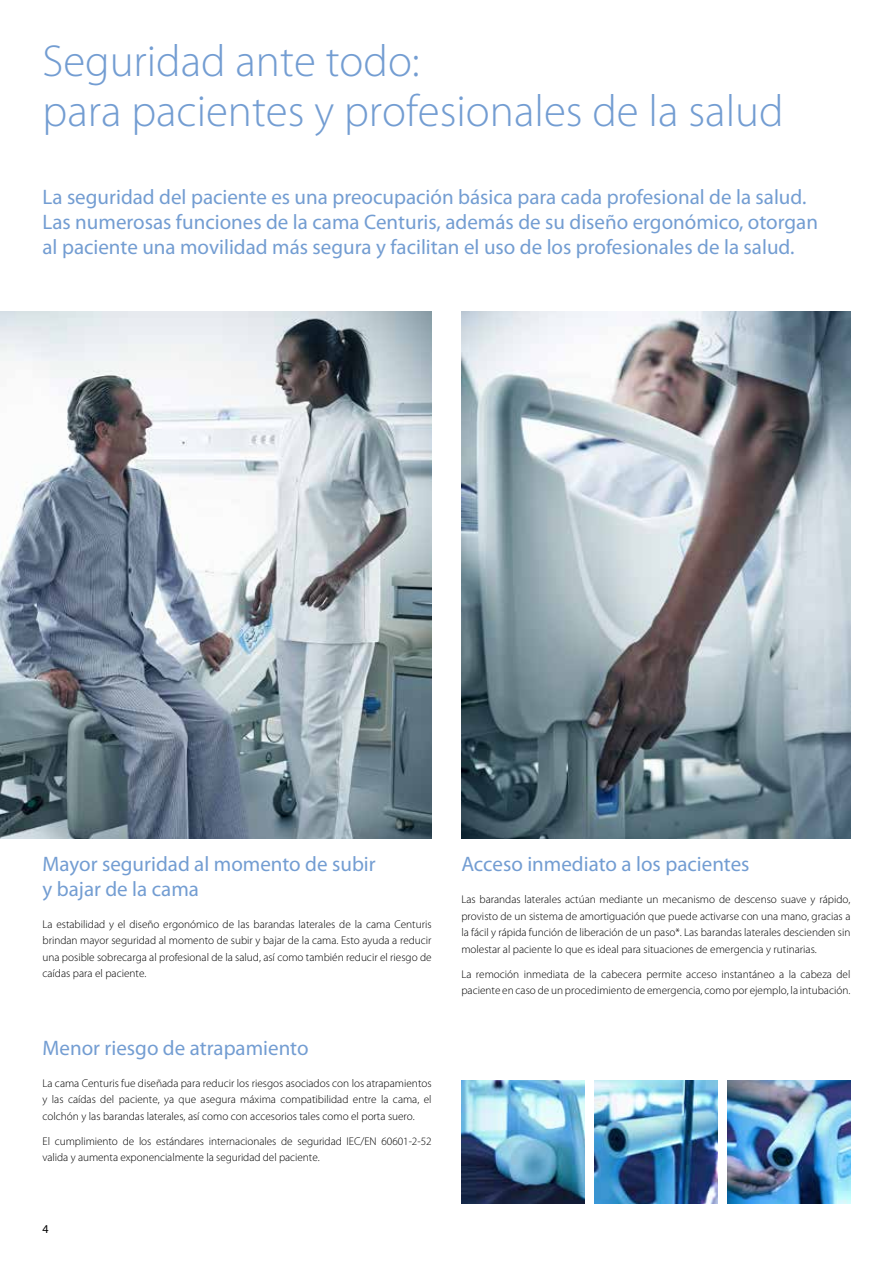
<style>
.page{position:relative;width:893px;height:1263px;background:#fff}
.page>*{position:absolute;margin:0;border:0;box-sizing:border-box;transform-origin:0 0}
.t1{font:300 45px/49.5px "Myriad Pro";color:#739dd2}
.t2{font:21px/25.2px "Myriad Pro";color:#739dd2}
.t3{font:12px "Myriad Pro";color:#000}
.t4{font:300 11.25px/16.5px "Myriad Pro";color:#000;text-align:justify}
</style>
<div class="page">
<img style="left:727px;top:1080px;width:123px;height:123px">
<img style="left:594px;top:1080px;width:124px;height:123px">
<img style="left:461px;top:1080px;width:124px;height:123px">
<img style="left:0;top:311px;width:432px;height:527px">
<img style="left:461px;top:311px;width:389px;height:527px">
<h1 class="t1" style="left:43px;top:37px;width:743px">Seguridad ante todo:<br>para pacientes y profesionales de la salud</h1>
<p class="t2" style="left:43px;top:184px;width:777px">La seguridad del paciente es una preocupación básica para cada profesional de la salud.<br>Las numerosas funciones de la cama Centuris, además de su diseño ergonómico, otorgan al paciente una movilidad más segura y facilitan el uso de los profesionales de la salud.</p>
<h2 class="t2" style="left:43px;top:851px;width:335px">Mayor seguridad al momento de subir y bajar de la cama</h2>
<h2 class="t2" style="left:461px;top:851px;width:290px">Acceso inmediato a los pacientes</h2>
<p class="t4" style="left:461px;top:891px;width:391px">Las barandas laterales actúan mediante un mecanismo de descenso suave y rápido, provisto de un sistema de amortiguación que puede activarse con una mano, gracias a la fácil y rápida función de liberación de un paso*. Las barandas laterales descienden sin molestar al paciente lo que es ideal para situaciones de emergencia y rutinarias.</p>
<p class="t4" style="left:461px;top:966px;width:391px">La remoción inmediata de la cabecera permite acceso instantáneo a la cabeza del paciente en caso de un procedimiento de emergencia, como por ejemplo, la intubación.</p>
<p class="t4" style="left:43px;top:916px;width:391px">La estabilidad y el diseño ergonómico de las barandas laterales de la cama Centuris brindan mayor seguridad al momento de subir y bajar de la cama. Esto ayuda a reducir una posible sobrecarga al profesional de la salud, así como también reducir el riesgo de caídas para el paciente.</p>
<h2 class="t2" style="left:43px;top:1035px;width:268px">Menor riesgo de atrapamiento</h2>
<p class="t4" style="left:43px;top:1075px;width:391px">La cama Centuris fue diseñada para reducir los riesgos asociados con los atrapamientos y las caídas del paciente, ya que asegura máxima compatibilidad entre la cama, el colchón y las barandas laterales, así como con accesorios tales como el porta suero.</p>
<p class="t4" style="left:43px;top:1133px;width:391px">El cumplimiento de los estándares internacionales de seguridad IEC/EN 60601-2-52 valida y aumenta exponencialmente la seguridad del paciente.</p>
<p class="t3" style="left:43px;top:1221px;width:8px">4</p>
</div>
